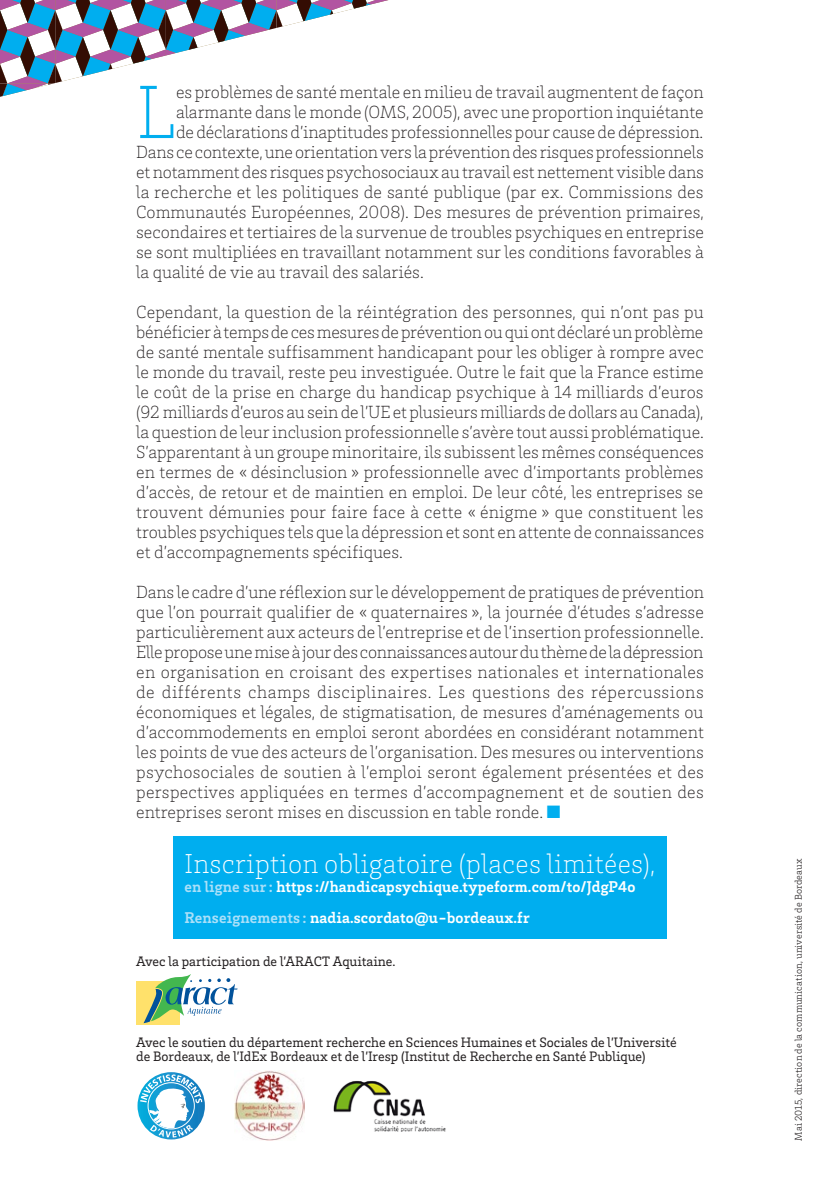
<style>
.page{position:relative;width:840px;height:1191px;background:#fff}
.page>*{position:absolute;margin:0;border:0;box-sizing:border-box;transform-origin:0 0}
.TEXTE_Light_c9{font:200 77.2px "Brix Slab";color:#00aeef}
._5C_affA3_info{font:200 28px "Brix Slab";letter-spacing:.01em;color:#fff}
.TEXTE_Light_c9-2{font:200 18px/20px "Brix Slab";letter-spacing:-.005em;color:#231f20;text-align:justify}
._5C_affA3_info-2{font:700 16px "Brix Slab";letter-spacing:.01em;color:#fff}
._5B_affA3_organise_p{font:14px/14px "Brix Slab";color:#231f20}
.t1{font:300 10px "Brix Slab";letter-spacing:.01em;color:#231f20}
.s1{color:#00aeef}
.s2{color:#aae0f9}
</style>
<div class="page">
<img style="left:333px;top:1081px;width:113px;height:50px">
<img style="left:234px;top:1071px;width:70px;height:69px">
<div style="left:136px;top:981px;width:44px;height:44px;background:#ffe16b"></div>
<svg style="left:143px;top:974px;width:94px;height:49px"></svg>
<div style="left:173px;top:836px;width:493px;height:102px;background:#00aeef"></div>
<svg style="left:136px;top:1071px;width:70px;height:69px"></svg>
<svg style="left:137px;top:1072px;width:68px;height:67px"></svg>
<svg style="left:140px;top:1074px;width:62px;height:63px"></svg>
<svg style="left:0;top:0;width:388px;height:97px"></svg>
<p class="TEXTE_Light_c9" style="left:136px;top:63px;width:41px">L</p>
<p class="TEXTE_Light_c9-2" style="left:176px;top:81px;width:529px">es problèmes de santé mentale en milieu de travail augmentent de façon</p>
<p class="TEXTE_Light_c9-2" style="left:176px;top:101px;width:529px">alarmante dans le monde (OMS, 2005), avec une proportion inquiétante</p>
<p class="TEXTE_Light_c9-2" style="left:176px;top:121px;width:528px">de déclarations d’inaptitudes professionnelles pour cause de dépression.</p>
<p class="TEXTE_Light_c9-2" style="left:136px;top:141px;width:568px">Dans ce contexte, une orientation vers la prévention des risques professionnels</p>
<p class="TEXTE_Light_c9-2" style="left:136px;top:161px;width:569px">et notamment des risques psychosociaux au travail est nettement visible dans</p>
<p class="TEXTE_Light_c9-2" style="left:136px;top:181px;width:568px">la recherche et les politiques de santé publique (par ex. Commissions des</p>
<p class="TEXTE_Light_c9-2" style="left:136px;top:201px;width:569px">Communautés Européennes, 2008). Des mesures de prévention primaires,</p>
<p class="TEXTE_Light_c9-2" style="left:136px;top:221px;width:569px">secondaires et tertiaires de la survenue de troubles psychiques en entreprise</p>
<p class="TEXTE_Light_c9-2" style="left:136px;top:241px;width:568px">se sont multipliées en travaillant notamment sur les conditions favorables à</p>
<p class="TEXTE_Light_c9-2" style="left:136px;top:261px;width:289px">la qualité de vie au travail des salariés.</p>
<p class="TEXTE_Light_c9-2" style="left:136px;top:301px;width:569px">Cependant, la question de la réintégration des personnes, qui n’ont pas pu bénéficier à temps de ces mesures de prévention ou qui ont déclaré un problème de santé mentale suffisamment handicapant pour les obliger à rompre avec le monde du travail, reste peu investiguée. Outre le fait que la France estime le coût de la prise en charge du handicap psychique à 14 milliards d’euros (92 milliards d’euros au sein de l’UE et plusieurs milliards de dollars au Canada), la question de leur inclusion professionnelle s’avère tout aussi problématique.<br>S’apparentant à un groupe minoritaire, ils subissent les mêmes conséquences en termes de « désinclusion » professionnelle avec d’importants problèmes d’accès, de retour et de maintien en emploi. De leur côté, les entreprises se trouvent démunies pour faire face à cette « énigme » que constituent les troubles psychiques tels que la dépression et sont en attente de connaissances et d’accompagnements spécifiques.</p>
<p class="TEXTE_Light_c9-2" style="left:136px;top:581px;width:569px">Dans le cadre d’une réflexion sur le développement de pratiques de prévention que l’on pourrait qualifier de « quaternaires », la journée d’études s’adresse particulièrement aux acteurs de l’entreprise et de l’insertion professionnelle.<br>Elle propose une mise à jour des connaissances autour du thème de la dépression en organisation en croisant des expertises nationales et internationales de différents champs disciplinaires. Les questions des répercussions économiques et légales, de stigmatisation, de mesures d’aménagements ou d’accommodements en emploi seront abordées en considérant notamment les points de vue des acteurs de l’organisation. Des mesures ou interventions psychosociales de soutien à l’emploi seront également présentées et des perspectives appliquées en termes d’accompagnement et de soutien des entreprises seront mises en discussion en table ronde. <span class="s1">■</span></p>
<p class="_5C_affA3_info" style="left:184px;top:845px;width:472px">Inscription obligatoire (places limitées),</p>
<p class="_5C_affA3_info-2" style="left:184px;top:876px;width:452px"><span class="s2">en ligne sur :</span> https ://handicapsychique.typeform.com/to/JdgP4o</p>
<p class="_5C_affA3_info-2" style="left:184px;top:906px;width:346px"><span class="s2">Renseignements :</span> nadia.scordato@u-bordeaux.fr</p>
<p class="_5B_affA3_organise_p" style="left:136px;top:953px;width:261px">Avec la participation de l’ARACT Aquitaine.</p>
<p class="_5B_affA3_organise_p" style="left:136px;top:1035px;width:542px">Avec le soutien du département recherche en Sciences Humaines et Sociales de l’Université de Bordeaux, de l’IdEx Bordeaux et de l’Iresp (Institut de Recherche en Santé Publique)</p>
<p class="t1" style="left:791px;top:1140px;width:284px;rotate:-90deg">Mai 2015, direction de la communication, université de Bordeaux</p>
</div>
